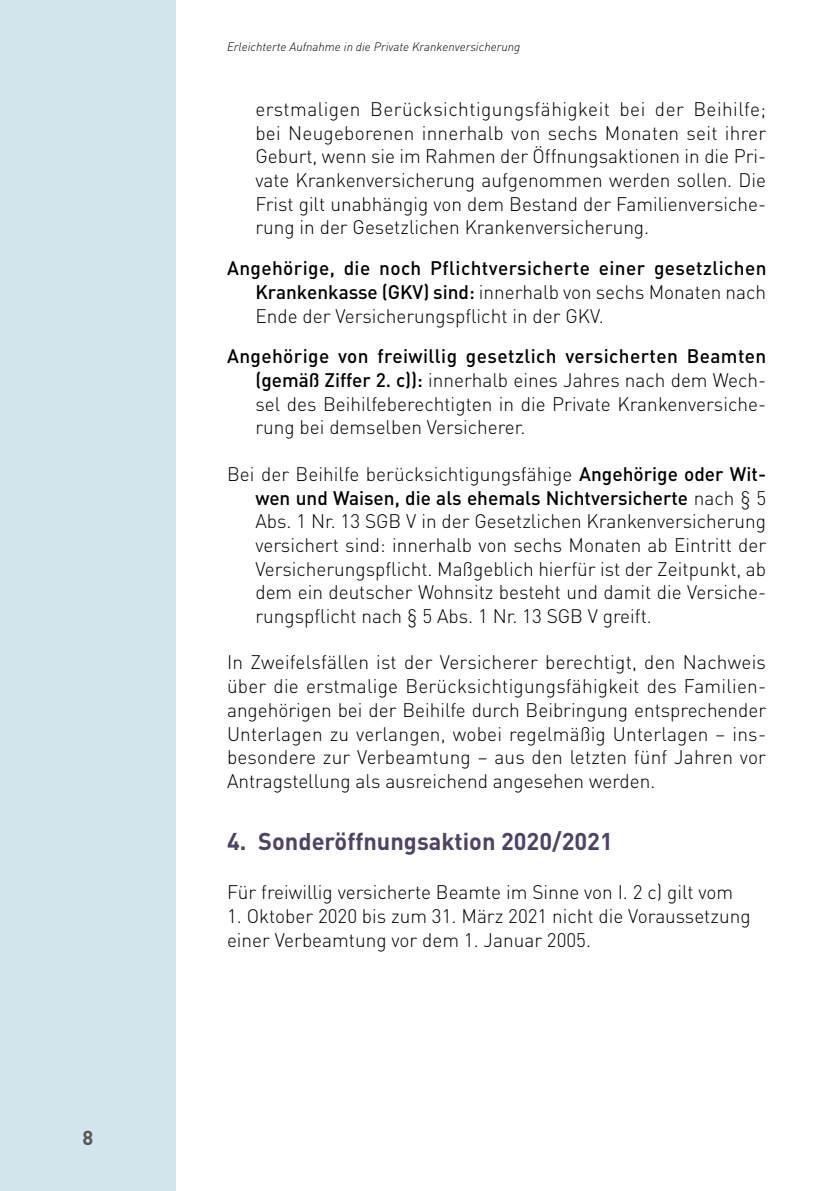
<style>
.page{position:relative;width:840px;height:1191px;background:#fff}
.page>*{position:absolute;margin:0;border:0;box-sizing:border-box;transform-origin:0 0}
.t1{font:700 24px "DIN";color:#4f4264}
.t2{font:700 20px "DIN";color:#575756}
.t3{font:300 19.4px/23.6px "DIN";color:#000;text-align:justify}
.t4{font:500 19.4px/23.8px "DIN";letter-spacing:.02em;color:#000;text-align:justify}
.t5{font:500 19.4px "DINOT";letter-spacing:.02em;color:#000}
.t6{font:500 19.4px "DINOT";color:#000}
.t7{font:italic 300 12px "DIN";color:#000}
.s1{font-weight:300}
.s2{font-family:"DINOT";font-weight:500}
.s3{font-family:"DIN";font-weight:300}
</style>
<div class="page">
<div style="left:0;top:0;width:176px;height:1191px;background:#d3e6ed"></div>
<p class="t2" style="left:82px;top:1124px;width:12px">8</p>
<p class="t7" style="left:227px;top:39px;width:295px">Erleichterte Aufnahme in die Private Krankenversicherung</p>
<p class="t3" style="left:255px;top:97px;width:512px">erstmaligen Berücksichtigungsfähigkeit bei der Beihilfe; bei Neugeborenen innerhalb von sechs Monaten seit ihrer Geburt, wenn sie im Rahmen der Öffnungsaktionen in die Pri&shy;vate Krankenversicherung aufgenommen werden sollen. Die Frist gilt unabhängig von dem Bestand der Familienversiche&shy;rung in der Gesetzlichen Krankenversicherung.</p>
<p class="t4" style="left:255px;top:256px;width:512px;text-indent:-28px">Angehörige, die noch Pflichtversicherte einer gesetzlichen Krankenkasse (GKV) sind: <span class="s1">innerhalb von sechs Monaten nach Ende der Versicherungspflicht in der GKV.</span></p>
<p class="t5" style="left:227px;top:343px;width:540px">Angehörige von freiwillig gesetzlich versicherten Beamten</p>
<p class="t3" style="left:255px;top:368px;width:512px"><span class="s2">(gemäß Ziffer 2. c)):</span> innerhalb eines Jahres nach dem Wech&shy;sel des Beihilfeberechtigten in die Private Krankenversiche&shy;rung bei demselben Versicherer.</p>
<p class="t3" style="left:227px;top:462px;width:540px">Bei der Beihilfe berücksichtigungsfähige <span class="s2">Angehörige oder Wit-</span></p>
<p class="t6" style="left:255px;top:484px;width:512px">wen und Waisen, die als ehemals Nichtversicherte <span class="s3">nach § 5</span></p>
<p class="t3" style="left:255px;top:509px;width:512px">Abs. 1 Nr. 13 SGB V in der Gesetzlichen Krankenversicherung versichert sind: innerhalb von sechs Monaten ab Eintritt der Versicherungspflicht. Maßgeblich hierfür ist der Zeitpunkt, ab dem ein deutscher Wohnsitz besteht und damit die Versiche&shy;rungspflicht nach § 5 Abs. 1 Nr. 13 SGB V greift.</p>
<p class="t3" style="left:227px;top:650px;width:540px">In Zweifelsfällen ist der Versicherer berechtigt, den Nachweis über die erstmalige Berücksichtigungsfähigkeit des Familien&shy;angehörigen bei der Beihilfe durch Beibringung entsprechender Unterlagen zu verlangen, wobei regelmäßig Unterlagen – ins&shy;besondere zur Verbeamtung – aus den letzten fünf Jahren vor Antragstellung als ausreichend angesehen werden.</p>
<p class="t1" style="left:227px;top:825px;width:387px">4. Sonderöffnungsaktion 2020/2021</p>
<p class="t3" style="left:227px;top:880px;width:507px">Für freiwillig versicherte Beamte im Sinne von I. 2 c) gilt vom</p>
<p class="t3" style="left:227px;top:903px;width:525px">1. Oktober 2020 bis zum 31. März 2021 nicht die Voraussetzung einer Verbeamtung vor dem 1. Januar 2005.</p>
</div>
